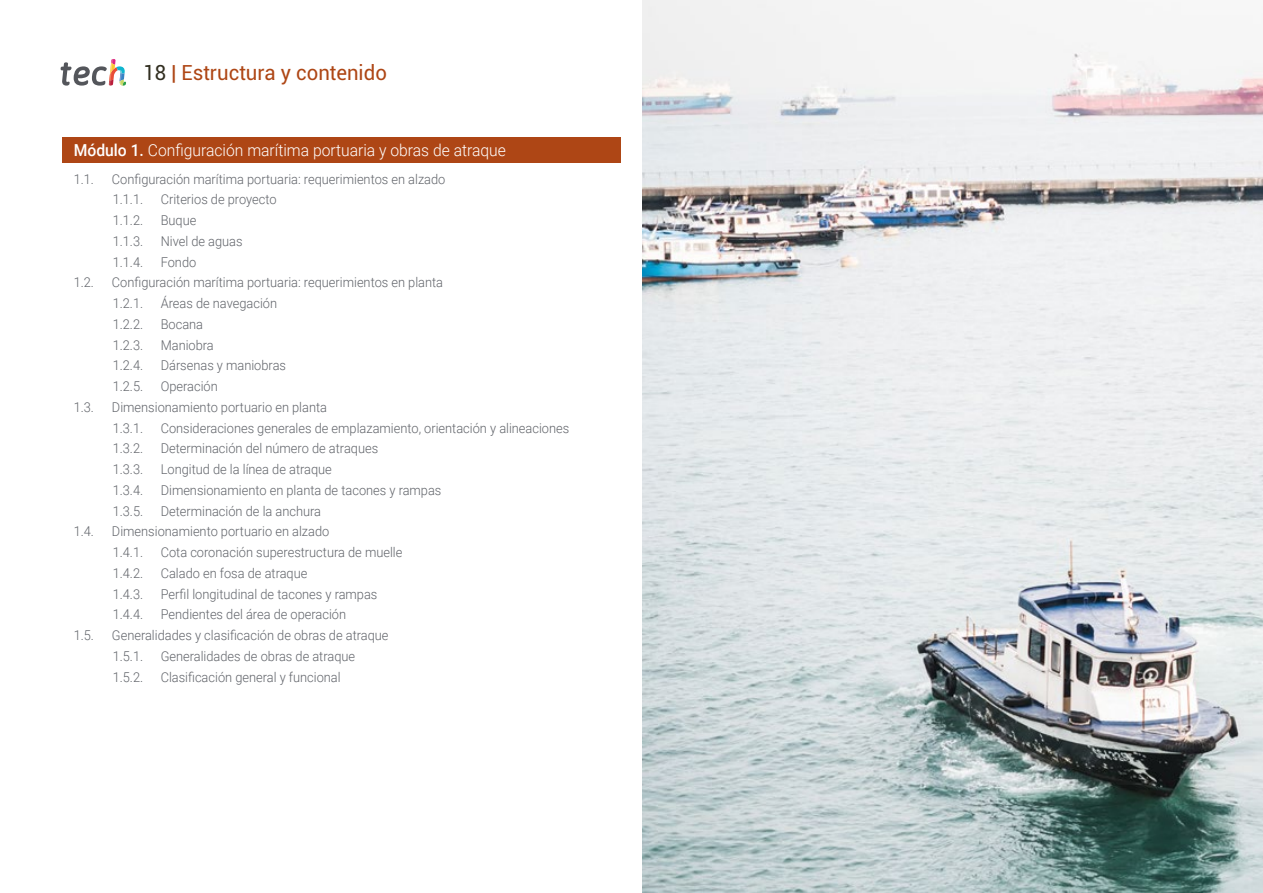
<style>
.page{position:relative;width:1263px;height:893px;background:#fff}
.page>*{position:absolute;margin:0;border:0;box-sizing:border-box;transform-origin:0 0}
.t1{font:21px "Roboto";color:#ae4615}
.t2{font:300 16.5px "Roboto";color:#fff;scale:.95 1}
.t3{font:300 13.5px/20.7px "Roboto";color:#61646a;scale:.95 1}
.s1{color:#312e20}
.s2{font-weight:500}
</style>
<div class="page">
<div style="left:63px;top:138px;width:558px;height:25px;background:#ae4615"></div>
<svg style="left:61px;top:59px;width:65px;height:27px"></svg>
<img style="left:642px;top:0;width:621px;height:893px">
<h1 class="t1" style="left:144px;top:57px;width:245px"><span class="s1">18</span> | Estructura y contenido</h1>
<p class="t2" style="left:74px;top:139px;width:456px"><span class="s2">Módulo 1.</span> Configuración marítima portuaria y obras de atraque</p>
<p class="t3" style="left:74px;top:168px;width:23px">1.1.</p>
<p class="t3" style="left:112px;top:168px;width:352px">Configuración marítima portuaria: requerimientos en alzado<br>1.1.1.</p>
<p class="t3" style="left:161px;top:189px;width:124px">Criterios de proyecto</p>
<p class="t3" style="left:113px;top:209px;width:34px">1.1.2.</p>
<p class="t3" style="left:161px;top:209px;width:39px">Buque</p>
<p class="t3" style="left:113px;top:230px;width:34px">1.1.3.</p>
<p class="t3" style="left:161px;top:230px;width:88px">Nivel de aguas</p>
<p class="t3" style="left:113px;top:251px;width:34px">1.1.4.</p>
<p class="t3" style="left:161px;top:251px;width:39px">Fondo</p>
<p class="t3" style="left:74px;top:272px;width:23px">1.2.</p>
<p class="t3" style="left:112px;top:272px;width:350px">Configuración marítima portuaria: requerimientos en planta<br>1.2.1.</p>
<p class="t3" style="left:161px;top:292px;width:124px">Áreas de navegación</p>
<p class="t3" style="left:113px;top:313px;width:34px">1.2.2.</p>
<p class="t3" style="left:161px;top:313px;width:46px">Bocana</p>
<p class="t3" style="left:113px;top:334px;width:34px">1.2.3.</p>
<p class="t3" style="left:161px;top:334px;width:57px">Maniobra</p>
<p class="t3" style="left:113px;top:355px;width:34px">1.2.4.</p>
<p class="t3" style="left:161px;top:355px;width:133px">Dársenas y maniobras</p>
<p class="t3" style="left:113px;top:375px;width:34px">1.2.5.</p>
<p class="t3" style="left:161px;top:375px;width:62px">Operación</p>
<p class="t3" style="left:74px;top:396px;width:23px">1.3.</p>
<p class="t3" style="left:112px;top:396px;width:228px">Dimensionamiento portuario en planta<br>1.3.1.</p>
<p class="t3" style="left:161px;top:417px;width:432px">Consideraciones generales de emplazamiento, orientación y alineaciones</p>
<p class="t3" style="left:113px;top:438px;width:34px">1.3.2.</p>
<p class="t3" style="left:161px;top:438px;width:230px">Determinación del número de atraques</p>
<p class="t3" style="left:113px;top:458px;width:34px">1.3.3.</p>
<p class="t3" style="left:161px;top:458px;width:182px">Longitud de la línea de atraque</p>
<p class="t3" style="left:113px;top:479px;width:34px">1.3.4.</p>
<p class="t3" style="left:161px;top:479px;width:297px">Dimensionamiento en planta de tacones y rampas</p>
<p class="t3" style="left:113px;top:500px;width:34px">1.3.5.</p>
<p class="t3" style="left:161px;top:500px;width:170px">Determinación de la anchura</p>
<p class="t3" style="left:74px;top:521px;width:23px">1.4.</p>
<p class="t3" style="left:112px;top:521px;width:230px">Dimensionamiento portuario en alzado<br>1.4.1.</p>
<p class="t3" style="left:161px;top:541px;width:256px">Cota coronación superestructura de muelle</p>
<p class="t3" style="left:113px;top:562px;width:34px">1.4.2.</p>
<p class="t3" style="left:161px;top:562px;width:156px">Calado en fosa de atraque</p>
<p class="t3" style="left:113px;top:583px;width:34px">1.4.3.</p>
<p class="t3" style="left:161px;top:583px;width:230px">Perfil longitudinal de tacones y rampas</p>
<p class="t3" style="left:113px;top:604px;width:34px">1.4.4.</p>
<p class="t3" style="left:161px;top:604px;width:197px">Pendientes del área de operación</p>
<p class="t3" style="left:74px;top:624px;width:23px">1.5.</p>
<p class="t3" style="left:112px;top:624px;width:293px">Generalidades y clasificación de obras de atraque<br>1.5.1.</p>
<p class="t3" style="left:161px;top:645px;width:206px">Generalidades de obras de atraque</p>
<p class="t3" style="left:113px;top:666px;width:34px">1.5.2.</p>
<p class="t3" style="left:161px;top:666px;width:191px">Clasificación general y funcional</p>
</div>
